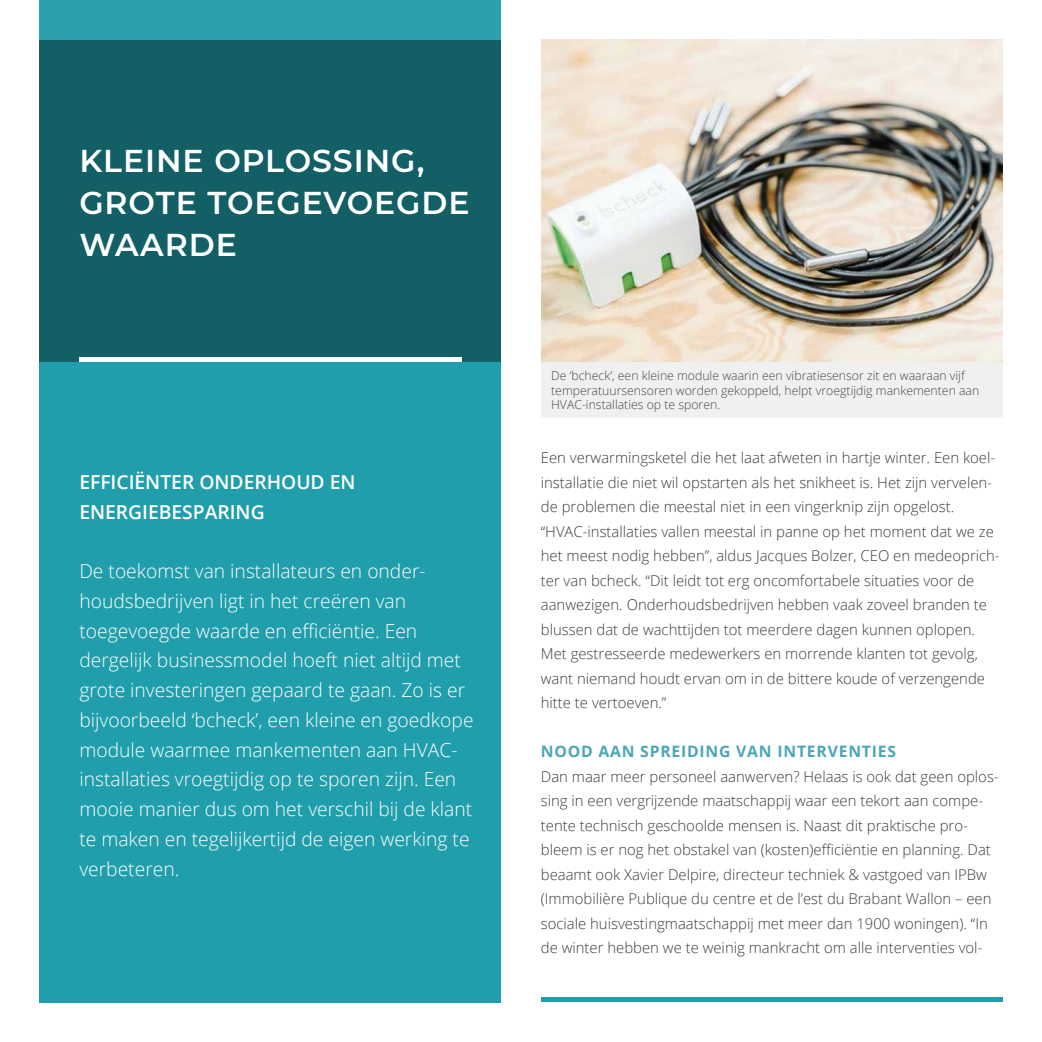
<style>
.page{position:relative;width:1042px;height:1042px;background:#fff}
.page>*{position:absolute;margin:0;border:0;box-sizing:border-box;transform-origin:0 0}
.t1{font:600 31.5px/42px "Montserrat";letter-spacing:.03em;color:#fff}
.t2{font:300 19.25px/29.8px "Open Sans";color:#fff}
.t3{font:600 19.25px/29.8px "Open Sans";color:#fff}
.t4{font:700 15.75px "Open Sans";letter-spacing:.05em;color:#4ba7b3}
.t5{font:300 14.88px/24.5px "Open Sans";color:#3c3c3b}
.t6{font:300 12.25px/14.7px "Open Sans";color:#3c3c3b}
</style>
<div class="page">
<div style="left:40px;top:40px;width:461px;height:325px;background:#125f65"></div>
<div style="left:40px;top:362px;width:461px;height:640px;background:#209eab"></div>
<div style="left:541px;top:997px;width:461px;height:5px;background:#209eab"></div>
<div style="left:79px;top:357px;width:382px;height:5px;background:#fff"></div>
<div style="left:40px;top:0;width:461px;height:40px;background:#2ca0ac"></div>
<img style="left:541px;top:40px;width:461px;height:321px">
<div style="left:541px;top:362px;width:461px;height:56px;background:#f0f0f0"></div>
<h1 class="t1" style="left:79px;top:138px;width:391px">KLEINE OPLOSSING,<br>GROTE TOEGEVOEGDE<br>WAARDE</h1>
<p class="t3" style="left:79px;top:466px;width:278px">EFFICIËNTER ONDERHOUD EN<br>ENERGIEBESPARING</p>
<p class="t2" style="left:79px;top:556px;width:396px">De toekomst van installateurs en onder&shy;houdsbedrijven ligt in het creëren van toegevoegde waarde en efficiëntie. Een dergelijk businessmodel hoeft niet altijd met grote investeringen gepaard te gaan. Zo is er bijvoorbeeld ‘bcheck’, een kleine en goedkope module waarmee mankementen aan HVAC&shy;installaties vroegtijdig op te sporen zijn. Een mooie manier dus om het verschil bij de klant te maken en tegelijkertijd de eigen werking te verbeteren.</p>
<p class="t6" style="left:551px;top:368px;width:430px">De ‘bcheck’, een kleine module waarin een vibratiesensor zit en waaraan vijf temperatuursensoren worden gekoppeld, helpt vroegtijdig mankementen aan<br>HVAC-installaties op te sporen.</p>
<p class="t5" style="left:541px;top:445px;width:460px">Een verwarmingsketel die het laat afweten in hartje winter. Een koel&shy;installatie die niet wil opstarten als het snikheet is. Het zijn vervelen&shy;de problemen die meestal niet in een vingerknip zijn opgelost. “HVAC-installaties vallen meestal in panne op het moment dat we ze het meest nodig hebben”, aldus Jacques Bolzer, CEO en medeoprich&shy;ter van bcheck. “Dit leidt tot erg oncomfortabele situaties voor de aanwezigen. Onderhoudsbedrijven hebben vaak zoveel branden te blussen dat de wachttijden tot meerdere dagen kunnen oplopen.<br>Met gestresseerde medewerkers en morrende klanten tot gevolg, want niemand houdt ervan om in de bittere koude of verzengende hitte te vertoeven.”</p>
<p class="t4" style="left:541px;top:740px;width:357px">NOOD AAN SPREIDING VAN INTERVENTIES</p>
<p class="t5" style="left:541px;top:764px;width:459px">Dan maar meer personeel aanwerven? Helaas is ook dat geen oplos&shy;sing in een vergrijzende maatschappij waar een tekort aan compe&shy;tente technisch geschoolde mensen is. Naast dit praktische pro&shy;bleem is er nog het obstakel van (kosten)efficiëntie en planning. Dat beaamt ook Xavier Delpire, directeur techniek &amp; vastgoed van IPBw (Immobilière Publique du centre et de l’est du Brabant Wallon – een sociale huisvestingmaatschappij met meer dan 1900 woningen). “In de winter hebben we te weinig mankracht om alle interventies vol-</p>
</div>
